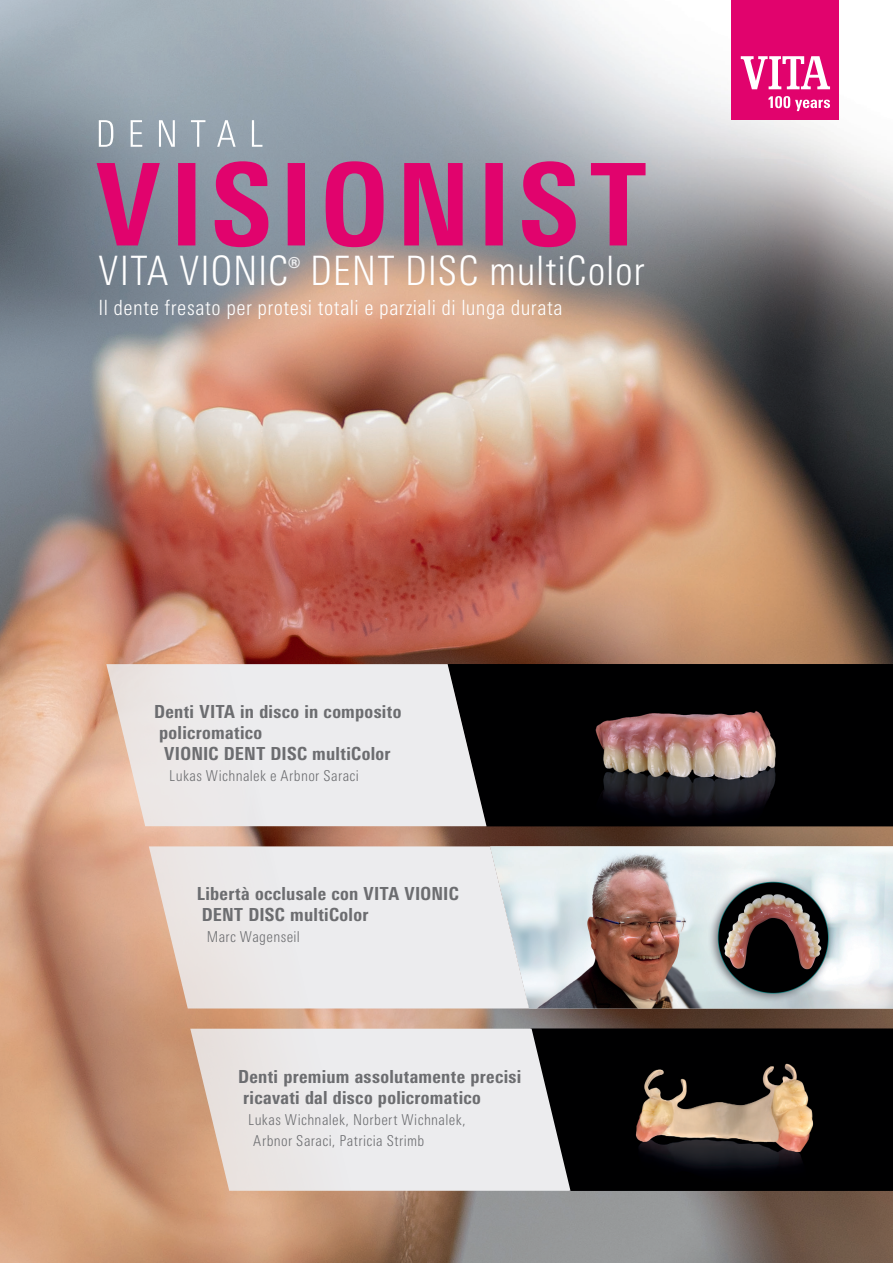
<style>
.page{position:relative;width:893px;height:1263px;background:#fff}
.page>*{position:absolute;margin:0;border:0;box-sizing:border-box;transform-origin:0 0}
.t1{font:300 condensed 40.5px "Univers Next Pro";letter-spacing:.015em;color:#fff}
.t2{font:300 condensed 21px "Univers Next Pro";letter-spacing:.025em;color:#fff}
.t3{font:800 condensed 18px/21px "Univers Next Pro";letter-spacing:.015em;color:#6c6d70}
.t4{font:300 condensed 15px/21px "Univers Next Pro";letter-spacing:.025em;color:#6c6d70}
.s1{font-weight:800;font-size:30px;color:#ececee}
</style>
<div class="page">
<img style="left:0;top:0;width:893px;height:1263px">
<div style="left:732px;top:0;width:107px;height:119px;background:#e1036d"></div>
<svg style="left:741px;top:56px;width:89px;height:33px"></svg>
<svg style="left:769px;top:96px;width:61px;height:15px"></svg>
<img style="left:486px;top:664px;width:407px;height:162px">
<img style="left:529px;top:846px;width:364px;height:162px">
<img style="left:570px;top:1029px;width:323px;height:162px">
<svg style="left:106px;top:664px;width:380px;height:162px;background:#e0dcdc"></svg>
<svg style="left:149px;top:846px;width:380px;height:162px;background:#e9e5e5"></svg>
<svg style="left:190px;top:1029px;width:380px;height:162px;background:#dfdad9"></svg>
<svg style="left:99px;top:120px;width:163px;height:27px;background:#a3aeb8"></svg>
<svg style="left:97px;top:161px;width:548px;height:86px;background:#b05388"></svg>
<h1 class="t1" style="left:99px;top:248px;width:548px">VITA VIONIC<span class="s1">®</span> DENT DISC multiColor</h1>
<p class="t2" style="left:99px;top:296px;width:466px">Il dente fresato per protesi totali e parziali di lunga durata</p>
<p class="t3" style="left:154px;top:701px;width:249px">Denti VITA in disco in composito policromatico<br>VIONIC DENT DISC multiColor</p>
<p class="t4" style="left:169px;top:765px;width:191px">Lukas Wichnalek e Arbnor Saraci</p>
<p class="t3" style="left:197px;top:883px;width:263px">Libertà occlusale con VITA VIONIC<br>DENT DISC multiColor</p>
<p class="t4" style="left:207px;top:926px;width:95px">Marc Wagenseil</p>
<p class="t3" style="left:238px;top:1066px;width:285px">Denti premium assolutamente precisi ricavati dal disco policromatico</p>
<p class="t4" style="left:253px;top:1109px;width:214px;text-indent:-5px">Lukas Wichnalek, Norbert Wichnalek,<br>Arbnor Saraci, Patricia Strimb</p>
</div>
